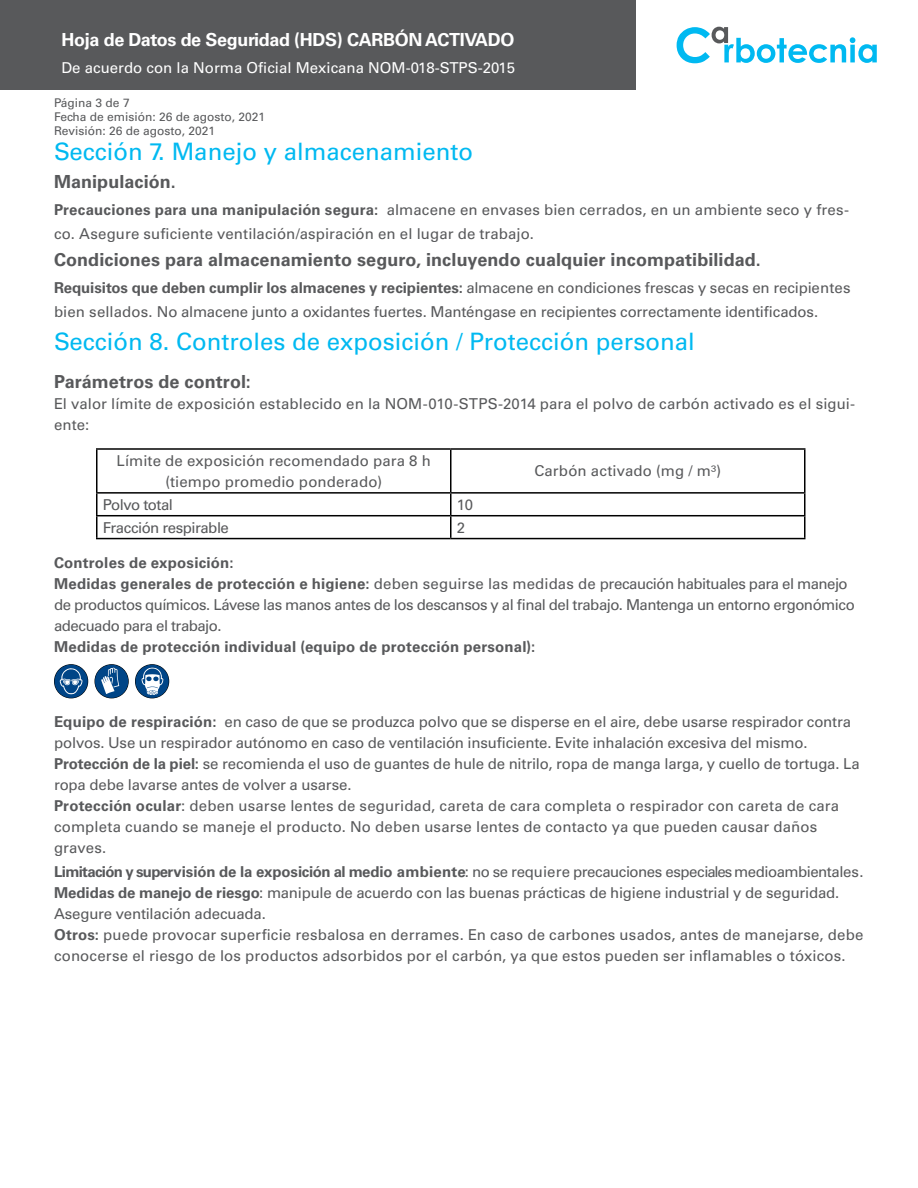
<style>
.page{position:relative;width:918px;height:1188px;background:#fff}
.page>*{position:absolute;margin:0;border:0;box-sizing:border-box;transform-origin:0 0}
.t1{font:24px "Univers LT Std";color:#00b9f1}
.t2{font:700 18px "Univers LT Std";letter-spacing:.005em;color:#58595b}
.t3{font:700 18px "Univers LT Std";letter-spacing:-.02em;color:#fff}
.t4{font:15px/21px "Univers LT Std";letter-spacing:-.005em;color:#58595b}
.t5{font:15px/21px "Univers LT Std";letter-spacing:-.03em;color:#58595b}
.t6{font:700 15px "Univers LT Std";letter-spacing:.015em;color:#58595b}
.t7{font:15px "Univers LT Std";color:#fff}
.t8{font:12px/14.4px "Univers LT Std";color:#58595b}
.s1{font-weight:700}
</style>
<div class="page">
<div style="left:0;top:0;width:635px;height:90px;background:#58595b"></div>
<svg style="left:677px;top:27px;width:200px;height:36px"></svg>
<div style="left:94px;top:664px;width:35px;height:34px;border:3px solid #000;border-radius:50%"></div>
<svg style="left:95px;top:665px;width:33px;height:33px"></svg>
<div style="left:54px;top:664px;width:34px;height:34px;border:3px solid #000;border-radius:50%"></div>
<svg style="left:55px;top:665px;width:33px;height:33px"></svg>
<div style="left:135px;top:664px;width:34px;height:34px;border:3px solid #000;border-radius:50%"></div>
<svg style="left:136px;top:665px;width:33px;height:33px"></svg>
<hr style="left:96px;top:448px;width:355px;height:2px;background:#000">
<hr style="left:96px;top:450px;width:2px;height:42px;background:#000">
<hr style="left:451px;top:448px;width:355px;height:2px;background:#000">
<hr style="left:450px;top:450px;width:2px;height:42px;background:#000">
<hr style="left:804px;top:450px;width:2px;height:42px;background:#000">
<hr style="left:96px;top:492px;width:355px;height:2px;background:#000">
<hr style="left:96px;top:494px;width:2px;height:21px;background:#000">
<hr style="left:451px;top:492px;width:355px;height:2px;background:#000">
<hr style="left:450px;top:494px;width:2px;height:21px;background:#000">
<hr style="left:804px;top:494px;width:2px;height:21px;background:#000">
<hr style="left:96px;top:515px;width:355px;height:1px;background:#000">
<hr style="left:96px;top:516px;width:2px;height:22px;background:#000">
<hr style="left:451px;top:515px;width:355px;height:1px;background:#000">
<hr style="left:450px;top:516px;width:2px;height:22px;background:#000">
<hr style="left:804px;top:516px;width:2px;height:22px;background:#000">
<hr style="left:96px;top:538px;width:355px;height:1px;background:#000">
<hr style="left:451px;top:538px;width:355px;height:1px;background:#000">
<p class="t3" style="left:62px;top:29px;width:455px">Hoja de Datos de Seguridad (HDS) CARBÓN ACTIVADO</p>
<p class="t7" style="left:62px;top:58px;width:455px">De acuerdo con la Norma Oficial Mexicana NOM-018-STPS-2015</p>
<p class="t8" style="left:54px;top:95px;width:213px">Página 3 de 7<br>Fecha de emisión: 26 de agosto, 2021<br>Revisión: 26 de agosto, 2021</p>
<p class="t2" style="left:54px;top:171px;width:123px">Manipulación.</p>
<p class="t4" style="left:54px;top:198px;width:797px;line-height:24px"><span class="s1">Precauciones para una manipulación segura:</span> almacene en envases bien cerrados, en un ambiente seco y fres&shy;co. Asegure suficiente ventilación/aspiración en el lugar de trabajo.</p>
<p class="t2" style="left:54px;top:249px;width:708px">Condiciones para almacenamiento seguro, incluyendo cualquier incompatibilidad.</p>
<p class="t4" style="left:54px;top:276px;width:798px;line-height:24px"><span class="s1">Requisitos que deben cumplir los almacenes y recipientes:</span> almacene en condiciones frescas y secas en recipientes bien sellados. No almacene junto a oxidantes fuertes. Manténgase en recipientes correctamente identificados.</p>
<h1 class="t1" style="left:54px;top:138px;width:421px">Sección 7. Manejo y almacenamiento</h1>
<h1 class="t1" style="left:54px;top:327px;width:642px">Sección 8. Controles de exposición / Protección personal</h1>
<p class="t2" style="left:54px;top:371px;width:198px">Parámetros de control:</p>
<p class="t4" style="left:54px;top:394px;width:803px">El valor límite de exposición establecido en la NOM-010-STPS-2014 para el polvo de carbón activado es el sigui&shy;ente:</p>
<p class="t4" style="left:117px;top:450px;width:316px;text-align:center">Límite de exposición recomendado para 8 h (tiempo promedio ponderado)</p>
<p class="t4" style="left:534px;top:461px;width:188px">Carbón activado (mg / m3)</p>
<p class="t4" style="left:103px;top:494px;width:72px">Polvo total</p>
<p class="t4" style="left:457px;top:494px;width:18px">10</p>
<p class="t5" style="left:103px;top:517px;width:128px">Fracción respirable</p>
<p class="t4" style="left:457px;top:517px;width:10px">2</p>
<p class="t5" style="left:54px;top:552px;width:802px"><span class="s1">Controles de exposición:<br>Medidas generales de protección e higiene:</span> deben seguirse las medidas de precaución habituales para el manejo de productos químicos. Lávese las manos antes de los descansos y al final del trabajo. Mantenga un entorno ergonómico adecuado para el trabajo.</p>
<p class="t6" style="left:54px;top:638px;width:483px">Medidas de protección individual (equipo de protección personal):</p>
<p class="t4" style="left:54px;top:712px;width:807px"><span class="s1">Equipo de respiración:</span> en caso de que se produzca polvo que se disperse en el aire, debe usarse respirador contra polvos. Use un respirador autónomo en caso de ventilación insuficiente. Evite inhalación excesiva del mismo.<br><span class="s1">Protección de la piel:</span> se recomienda el uso de guantes de hule de nitrilo, ropa de manga larga, y cuello de tortuga. La ropa debe lavarse antes de volver a usarse.<br><span class="s1">Protección ocular</span>: deben usarse lentes de seguridad, careta de cara completa o respirador con careta de cara completa cuando se maneje el producto. No deben usarse lentes de contacto ya que pueden causar daños graves.</p>
<p class="t4" style="left:54px;top:862px;width:811px"><span class="s1">Limitación y supervisión de la exposición al medio ambiente</span>: no se requiere precauciones especiales medioambientales.<br><span class="s1">Medidas de manejo de riesgo</span>: manipule de acuerdo con las buenas prácticas de higiene industrial y de seguridad.<br>Asegure ventilación adecuada.<br><span class="s1">Otros:</span> puede provocar superficie resbalosa en derrames. En caso de carbones usados, antes de manejarse, debe conocerse el riesgo de los productos adsorbidos por el carbón, ya que estos pueden ser inflamables o tóxicos.</p>
</div>
